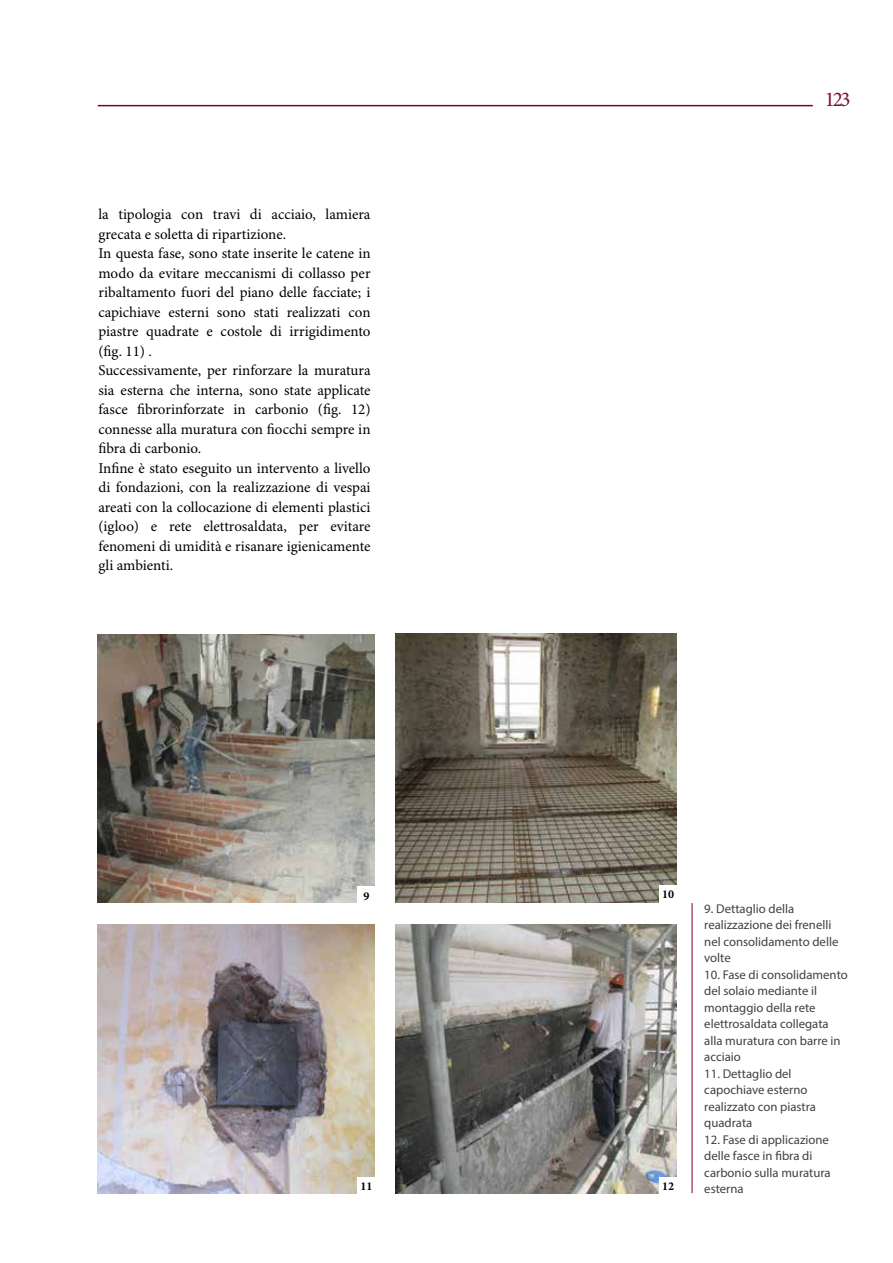
<style>
.page{position:relative;width:893px;height:1263px;background:#fff}
.page>*{position:absolute;margin:0;border:0;box-sizing:border-box;transform-origin:0 0}
.t1{font:21px "Minion Pro";color:#7a0e34}
.t2{font:15px/19.5px "Minion Pro";color:#000}
.t3{font:12.75px/16.5px "Myriad Pro";color:#414042}
.t4{font:700 12px "Minion Pro";color:#000}
</style>
<div class="page">
<img style="left:395px;top:634px;width:281px;height:268px">
<img style="left:395px;top:924px;width:281px;height:269px">
<img style="left:98px;top:924px;width:276px;height:269px">
<img style="left:98px;top:634px;width:276px;height:268px">
<hr style="left:98px;top:105px;width:715px;height:1px;background:#81002d">
<hr style="left:692px;top:903px;width:1px;height:290px;background:#81002d">
<div style="left:358px;top:887px;width:17px;height:17px;background:#fff"></div>
<div style="left:358px;top:1177px;width:17px;height:17px;background:#fff"></div>
<div style="left:660px;top:885px;width:17px;height:17px;background:#fff"></div>
<div style="left:660px;top:1177px;width:17px;height:17px;background:#fff"></div>
<p class="t2" style="left:98px;top:205px;width:274px">la tipologia con travi di acciaio, lamiera grecata e soletta di ripartizione.<br>In questa fase, sono state inserite le catene in modo da evitare meccanismi di collasso per ribaltamento fuori del piano delle facciate; i capichiave esterni sono stati realizzati con piastre quadrate e costole di irrigidimento (fig. 11) .<br>Successivamente, per rinforzare la muratura sia esterna che interna, sono state applicate fasce fibrorinforzate in carbonio (fig. 12) connesse alla muratura con fiocchi sempre in fibra di carbonio.<br>Infine è stato eseguito un intervento a livello di fondazioni, con la realizzazione di vespai areati con la collocazione di elementi plastici (igloo) e rete elettrosaldata, per evitare fenomeni di umidità e risanare igienicamente gli ambienti.</p>
<p class="t4" style="left:363px;top:887px;width:7px">9</p>
<p class="t4" style="left:360px;top:1178px;width:13px">11</p>
<h1 class="t1" style="left:825px;top:87px;width:27px">123</h1>
<p class="t4" style="left:662px;top:886px;width:13px">10</p>
<p class="t4" style="left:662px;top:1178px;width:13px">12</p>
<p class="t3" style="left:704px;top:900px;width:136px">9. Dettaglio della realizzazione dei frenelli nel consolidamento delle volte</p>
<p class="t3" style="left:704px;top:966px;width:145px">10. Fase di consolidamento del solaio mediante il montaggio della rete elettrosaldata collegata alla muratura con barre in acciaio</p>
<p class="t3" style="left:704px;top:1065px;width:113px">11. Dettaglio del capochiave esterno realizzato con piastra quadrata</p>
<p class="t3" style="left:704px;top:1131px;width:128px">12. Fase di applicazione delle fasce in fibra di carbonio sulla muratura esterna</p>
</div>
